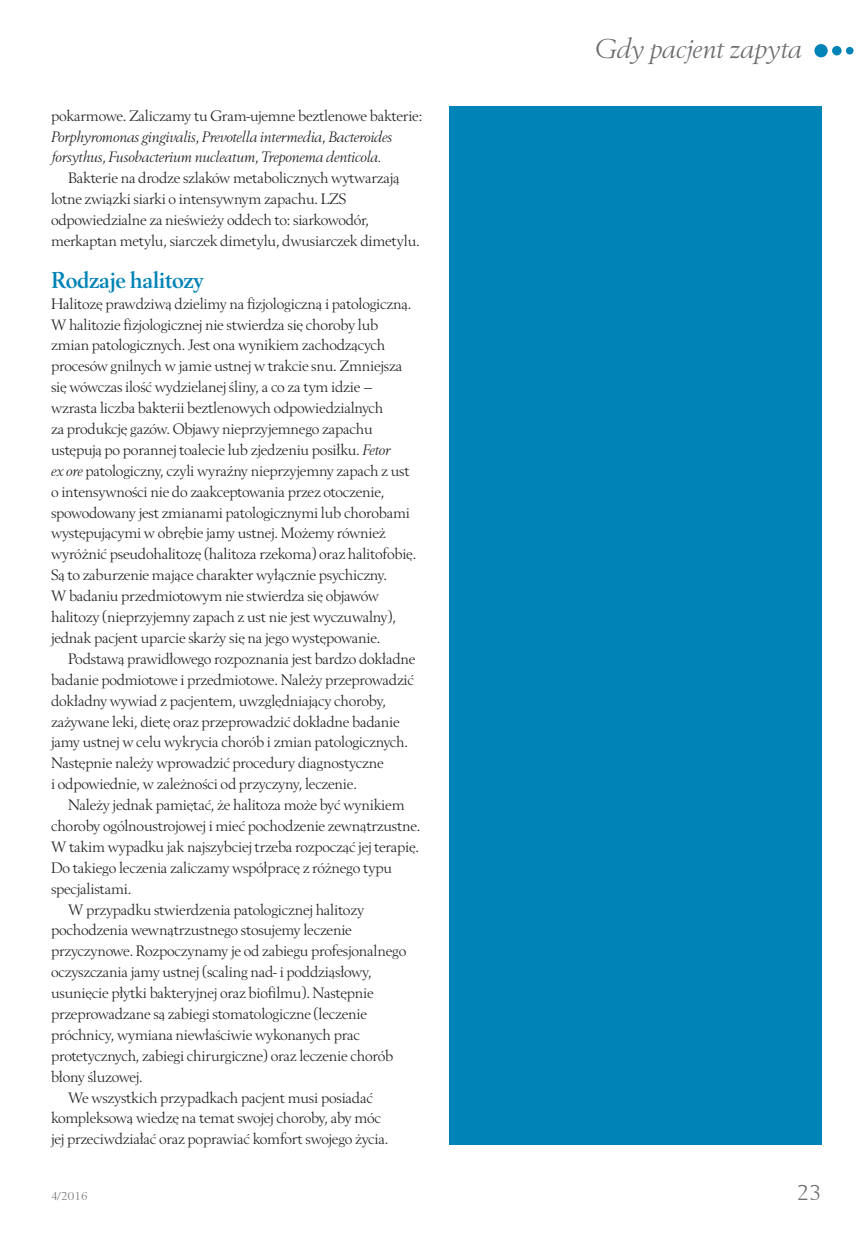
<style>
.page{position:relative;width:868px;height:1234px;background:#fff}
.page>*{position:absolute;margin:0;border:0;box-sizing:border-box;transform-origin:0 0}
.t1{font:italic 28.5px "Berling TCE";color:#6c6d70}
.śródtytuł{font:700 24px "Berling TCE";letter-spacing:-.015em;color:#0083b6}
.t2{font:22.5px "Berling TCE";color:#6c6d70}
.tekst{font:15.75px/20.9px "Berling TCE";letter-spacing:-.015em;color:#231f20}
.tekst_bez_wcięcia{font:15.75px/20.9px "Berling TCE";letter-spacing:-.015em;color:#231f20}
.tekst-2{font:italic 15.75px/20.9px "Berling TCE";letter-spacing:-.015em;color:#231f20}
.t3{font:11.7px "Berling TCE";color:#6c6d70}
.s1{font-style:normal}
.s2{font-style:italic}
</style>
<div class="page">
<div style="left:832px;top:46px;width:9px;height:9px;background:#0083b6;border-radius:50%"></div>
<div style="left:845px;top:47px;width:8px;height:7px;background:#0083b6;border-radius:50%"></div>
<div style="left:814px;top:44px;width:13px;height:13px;background:#0083b6;border-radius:50%"></div>
<div style="left:449px;top:106px;width:372px;height:1038px;background:#0083b6"></div>
<p class="tekst-2" style="left:51px;top:105px;width:373px"><span class="s1">pokarmowe. Zaliczamy tu Gram-ujemne beztlenowe bakterie:<br></span>Porphyromonas gingivalis<span class="s1">,</span> Prevotella intermedia<span class="s1">,</span> Bacteroides forsythus<span class="s1">,</span> Fusobacterium nucleatum<span class="s1">,</span> Treponema denticola.</p>
<p class="tekst" style="left:51px;top:168px;width:370px;text-indent:17px">Bakterie na drodze szlaków metabolicznych wytwarzają lotne związki siarki o intensywnym zapachu. LZS odpowiedzialne za nieświeży oddech to: siarkowodór, merkaptan metylu, siarczek dimetylu, dwusiarczek dimetylu.</p>
<p class="śródtytuł" style="left:51px;top:267px;width:154px">Rodzaje halitozy</p>
<p class="tekst_bez_wcięcia" style="left:51px;top:293px;width:367px">Halitozę prawdziwą dzielimy na fizjologiczną i patologiczną.<br>W halitozie fizjologicznej nie stwierdza się choroby lub zmian patologicznych. Jest ona wynikiem zachodzących procesów gnilnych w jamie ustnej w trakcie snu. Zmniejsza się wówczas ilość wydzielanej śliny, a co za tym idzie – wzrasta liczba bakterii beztlenowych odpowiedzialnych<br>za produkcję gazów. Objawy nieprzyjemnego zapachu ustępują po porannej toalecie lub zjedzeniu posiłku. <span class="s2">Fetor<br>ex ore</span> patologiczny, czyli wyraźny nieprzyjemny zapach z ust o intensywności nie do zaakceptowania przez otoczenie, spowodowany jest zmianami patologicznymi lub chorobami występującymi w obrębie jamy ustnej. Możemy również wyróżnić pseudohalitozę (halitoza rzekoma) oraz halitofobię.<br>Są to zaburzenie mające charakter wyłącznie psychiczny.<br>W badaniu przedmiotowym nie stwierdza się objawów halitozy (nieprzyjemny zapach z ust nie jest wyczuwalny), jednak pacjent uparcie skarży się na jego występowanie.</p>
<p class="tekst" style="left:51px;top:648px;width:366px;text-indent:17px">Podstawą prawidłowego rozpoznania jest bardzo dokładne badanie podmiotowe i przedmiotowe. Należy przeprowadzić dokładny wywiad z pacjentem, uwzględniający choroby, zażywane leki, dietę oraz przeprowadzić dokładne badanie jamy ustnej w celu wykrycia chorób i zmian patologicznych.<br>Następnie należy wprowadzić procedury diagnostyczne<br>i odpowiednie, w zależności od przyczyny, leczenie.</p>
<p class="tekst" style="left:51px;top:794px;width:371px;text-indent:17px">Należy jednak pamiętać, że halitoza może być wynikiem choroby ogólnoustrojowej i mieć pochodzenie zewnątrzustne.<br>W takim wypadku jak najszybciej trzeba rozpocząć jej terapię.<br>Do takiego leczenia zaliczamy współpracę z różnego typu specjalistami.</p>
<p class="tekst" style="left:51px;top:899px;width:357px;text-indent:17px">W przypadku stwierdzenia patologicznej halitozy pochodzenia wewnątrzustnego stosujemy leczenie przyczynowe. Rozpoczynamy je od zabiegu profesjonalnego oczyszczania jamy ustnej (scaling nad- i poddziąsłowy, usunięcie płytki bakteryjnej oraz biofilmu). Następnie przeprowadzane są zabiegi stomatologiczne (leczenie próchnicy, wymiana niewłaściwie wykonanych prac protetycznych, zabiegi chirurgiczne) oraz leczenie chorób błony śluzowej.</p>
<p class="tekst" style="left:51px;top:1087px;width:339px;text-align:center">We wszystkich przypadkach pacjent musi posiadać kompleksową wiedzę na temat swojej choroby, aby móc jej przeciwdziałać oraz poprawiać komfort swojego życia.</p>
<h1 class="t1" style="left:594px;top:34px;width:209px">Gdy pacjent zapyta</h1>
<p class="t3" style="left:51px;top:1189px;width:38px">4/2016</p>
<p class="t2" style="left:796px;top:1180px;width:26px">23</p>
</div>
